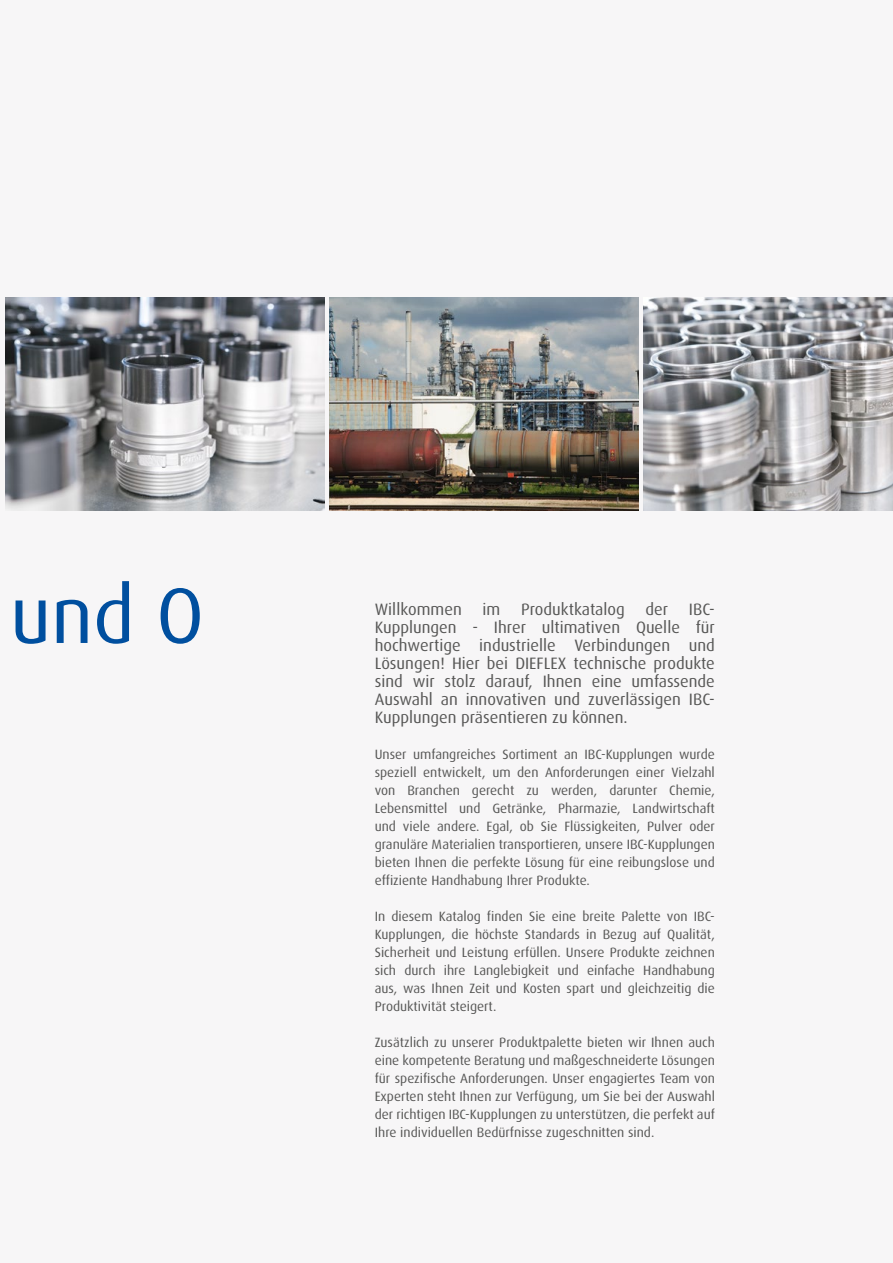
<style>
.page{position:relative;width:893px;height:1263px;background:#f7f6f7}
.page>*{position:absolute;margin:0;border:0;box-sizing:border-box;transform-origin:0 0}
.t1{font:78.75px "Dax";color:#004f9f}
.t2{font:16.5px/18px "Dax";color:#575756;text-align:justify}
.t3{font:13.5px/18px "Dax";color:#575756;text-align:justify}
</style>
<div class="page">
<img style="left:644px;top:298px;width:249px;height:212px">
<img style="left:5px;top:298px;width:319px;height:212px">
<img style="left:330px;top:298px;width:308px;height:212px">
<h1 class="t1" style="left:10px;top:572px;width:196px">und O</h1>
<p class="t2" style="left:375px;top:600px;width:89px">Willkommen</p>
<p class="t2" style="left:483px;top:600px;width:19px">im</p>
<p class="t2" style="left:521px;top:600px;width:105px">Produktkatalog</p>
<p class="t2" style="left:646px;top:600px;width:24px">der</p>
<p class="t2" style="left:375px;top:600px;width:342px;text-indent:314px">IBC-Kupplungen - Ihrer ultimativen Quelle für hochwertige industrielle Verbindungen und Lösungen! Hier bei DIEFLEX technische produkte sind wir stolz darauf, Ihnen eine umfassende Auswahl an innovativen und zuverlässigen IBC-Kupplungen präsentieren zu können.</p>
<p class="t3" style="left:375px;top:745px;width:342px">Unser umfangreiches Sortiment an IBC-Kupplungen wurde speziell entwickelt, um den Anforderungen einer Vielzahl von Branchen gerecht zu werden, darunter Chemie, Lebensmittel und Getränke, Pharmazie, Landwirtschaft und viele andere. Egal, ob Sie Flüssigkeiten, Pulver oder granuläre Materialien transportieren, unsere IBC-Kupplungen bieten Ihnen die perfekte Lösung für eine reibungslose und effiziente Handhabung Ihrer Produkte.</p>
<p class="t3" style="left:375px;top:907px;width:342px">In diesem Katalog finden Sie eine breite Palette von IBC-Kupplungen, die höchste Standards in Bezug auf Qualität, Sicherheit und Leistung erfüllen. Unsere Produkte zeichnen sich durch ihre Langlebigkeit und einfache Handhabung aus, was Ihnen Zeit und Kosten spart und gleichzeitig die Produktivität steigert.</p>
<p class="t3" style="left:375px;top:1033px;width:342px">Zusätzlich zu unserer Produktpalette bieten wir Ihnen auch eine kompetente Beratung und maßgeschneiderte Lösungen für spezifische Anforderungen. Unser engagiertes Team von Experten steht Ihnen zur Verfügung, um Sie bei der Auswahl der richtigen IBC-Kupplungen zu unterstützen, die perfekt auf Ihre individuellen Bedürfnisse zugeschnitten sind.</p>
</div>
